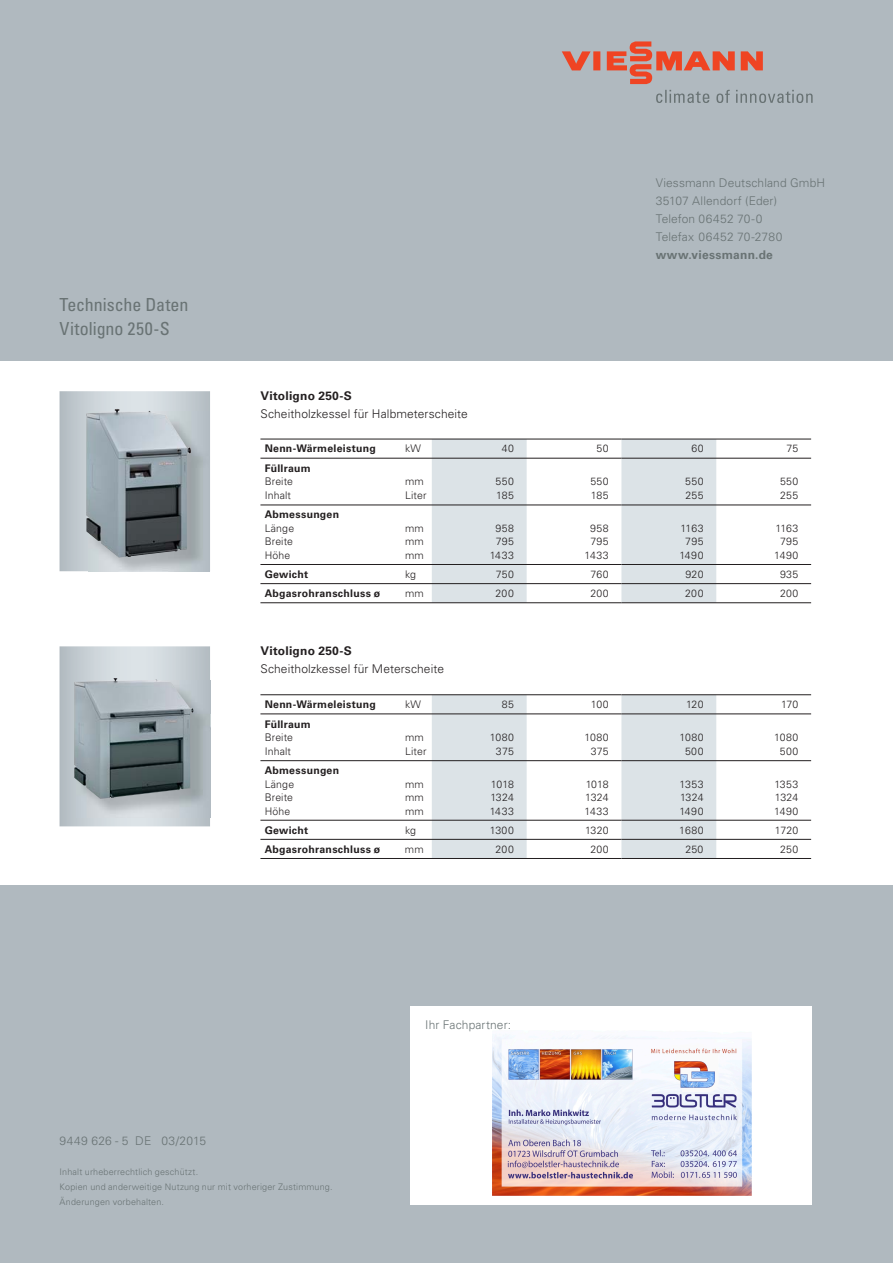
<style>
.page{position:relative;width:893px;height:1263px;background:#b0b9bf}
.page>*{position:absolute;margin:0;border:0;box-sizing:border-box;transform-origin:0 0}
.t1{font:condensed 18px/24px "Univers LTCYR 57";color:#697374}
.t2{font:300 12px/18px "Univers LTCYR 45";letter-spacing:.01em;color:#697374}
.t3{font:300 12px "Univers LTCYR 45";letter-spacing:.01em;color:#231f20}
.t4{font:700 12px "Univers LTCYR 65";letter-spacing:.02em;color:#231f20}
.t5{font:700 12px "Univers LTCYR 65";letter-spacing:.025em;color:#697374}
.t6{font:300 10.5px/13.5px "Univers LTCYR 45";letter-spacing:.02em;color:#231f20}
.t7{font:700 10.5px "Univers LTCYR 65";letter-spacing:.025em;color:#231f20}
.t8{font:300 10.5px/13.5px "Univers LTCYR 45";letter-spacing:.045em;color:#231f20;text-align:center}
.t9{font:300 9px/15px "Univers LTCYR 45";letter-spacing:.02em;color:#697374}
</style>
<div class="page">
<div style="left:0;top:361px;width:893px;height:523px;background:#fff"></div>
<svg style="left:60px;top:391px;width:150px;height:180px;background:#c2cad0"></svg>
<img style="left:88px;top:411px;width:122px;height:160px">
<img style="left:86px;top:409px;width:105px;height:148px">
<svg style="left:60px;top:646px;width:150px;height:180px;background:#c7ced3"></svg>
<img style="left:210px;top:680px;width:1px;height:137px">
<img style="left:76px;top:680px;width:134px;height:137px">
<img style="left:74px;top:678px;width:119px;height:121px">
<div style="left:411px;top:1007px;width:401px;height:198px;background:#fff"></div>
<svg style="left:432px;top:440px;width:284px;height:162px;fill:#dce3e7"></svg>
<hr style="left:260px;top:439px;width:361px;height:1px;background:#231f20">
<hr style="left:621px;top:439px;width:190px;height:1px;background:#231f20">
<hr style="left:260px;top:458px;width:361px;height:1px;background:#231f20">
<hr style="left:621px;top:458px;width:190px;height:1px;background:#231f20">
<hr style="left:260px;top:505px;width:361px;height:1px;background:#231f20">
<hr style="left:621px;top:505px;width:190px;height:1px;background:#231f20">
<hr style="left:260px;top:564px;width:361px;height:1px;background:#231f20">
<hr style="left:621px;top:564px;width:190px;height:1px;background:#231f20">
<hr style="left:260px;top:583px;width:361px;height:1px;background:#231f20">
<hr style="left:621px;top:583px;width:190px;height:1px;background:#231f20">
<hr style="left:260px;top:602px;width:361px;height:1px;background:#231f20">
<hr style="left:621px;top:602px;width:190px;height:1px;background:#231f20">
<svg style="left:432px;top:695px;width:284px;height:163px;fill:#dce3e7"></svg>
<hr style="left:260px;top:694px;width:361px;height:1px;background:#231f20">
<hr style="left:621px;top:694px;width:190px;height:1px;background:#231f20">
<hr style="left:260px;top:714px;width:361px;height:1px;background:#231f20">
<hr style="left:621px;top:714px;width:190px;height:1px;background:#231f20">
<hr style="left:260px;top:760px;width:361px;height:1px;background:#231f20">
<hr style="left:621px;top:760px;width:190px;height:1px;background:#231f20">
<hr style="left:260px;top:820px;width:361px;height:1px;background:#231f20">
<hr style="left:621px;top:820px;width:190px;height:1px;background:#231f20">
<hr style="left:260px;top:839px;width:361px;height:1px;background:#231f20">
<hr style="left:621px;top:839px;width:190px;height:1px;background:#231f20">
<hr style="left:260px;top:858px;width:361px;height:1px;background:#231f20">
<hr style="left:621px;top:858px;width:190px;height:1px;background:#231f20">
<svg style="left:656px;top:90px;width:157px;height:13px"></svg>
<svg style="left:562px;top:41px;width:201px;height:43px"></svg>
<img style="left:492px;top:1034px;width:260px;height:161px">
<h1 class="t1" style="left:60px;top:294px;width:130px">Technische Daten<br>Vitoligno 250-S</h1>
<p class="t4" style="left:260px;top:391px;width:93px">Vitoligno 250-S</p>
<p class="t3" style="left:260px;top:409px;width:209px">Scheitholzkessel für Halbmeterscheite</p>
<p class="t2" style="left:656px;top:175px;width:171px">Viessmann Deutschland GmbH<br>35107 Allendorf (Eder)<br>Telefon 06452 70-0<br>Telefax 06452 70-2780</p>
<p class="t5" style="left:656px;top:251px;width:119px">www.viessmann.de</p>
<p class="t7" style="left:265px;top:445px;width:113px">Nenn-Wärmeleistung</p>
<p class="t6" style="left:405px;top:443px;width:18px">kW</p>
<p class="t6" style="left:502px;top:443px;width:14px">40</p>
<p class="t6" style="left:597px;top:443px;width:14px">50</p>
<p class="t6" style="left:691px;top:443px;width:14px">60</p>
<p class="t6" style="left:786px;top:443px;width:13px">75</p>
<p class="t7" style="left:265px;top:464px;width:48px">Füllraum</p>
<p class="t6" style="left:265px;top:476px;width:30px">Breite<br>Inhalt</p>
<p class="t6" style="left:405px;top:476px;width:23px">mm<br>Liter</p>
<p class="t6" style="left:496px;top:476px;width:20px">550<br>185</p>
<p class="t6" style="left:590px;top:476px;width:20px">550<br>185</p>
<p class="t6" style="left:685px;top:476px;width:20px">550<br>255</p>
<p class="t6" style="left:780px;top:476px;width:20px">550<br>255</p>
<p class="t7" style="left:265px;top:511px;width:76px">Abmessungen</p>
<p class="t6" style="left:265px;top:522px;width:31px;text-align:justify">Länge Breite Höhe</p>
<p class="t6" style="left:405px;top:522px;width:20px;text-align:justify">mm mm mm</p>
<p class="t8" style="left:490px;top:522px;width:26px">958<br>795<br>1433</p>
<p class="t8" style="left:585px;top:522px;width:26px">958<br>795<br>1433</p>
<p class="t6" style="left:679px;top:522px;width:26px;text-align:center">1163<br>795<br>1490</p>
<p class="t6" style="left:774px;top:522px;width:26px;text-align:center">1163<br>795<br>1490</p>
<p class="t7" style="left:265px;top:570px;width:45px">Gewicht</p>
<p class="t6" style="left:405px;top:569px;width:12px">kg</p>
<p class="t6" style="left:496px;top:569px;width:20px">750</p>
<p class="t6" style="left:591px;top:569px;width:20px">760</p>
<p class="t6" style="left:685px;top:569px;width:20px">920</p>
<p class="t6" style="left:780px;top:569px;width:20px">935</p>
<p class="t7" style="left:265px;top:590px;width:117px">Abgasrohranschluss ø</p>
<p class="t6" style="left:405px;top:588px;width:20px">mm</p>
<p class="t6" style="left:496px;top:588px;width:20px">200</p>
<p class="t6" style="left:590px;top:588px;width:20px">200</p>
<p class="t6" style="left:685px;top:588px;width:20px">200</p>
<p class="t6" style="left:780px;top:588px;width:20px">200</p>
<p class="t4" style="left:260px;top:646px;width:93px">Vitoligno 250-S</p>
<p class="t3" style="left:260px;top:664px;width:185px">Scheitholzkessel für Meterscheite</p>
<p class="t7" style="left:265px;top:701px;width:113px">Nenn-Wärmeleistung</p>
<p class="t6" style="left:405px;top:699px;width:18px">kW</p>
<p class="t6" style="left:502px;top:699px;width:14px">85</p>
<p class="t6" style="left:591px;top:699px;width:19px">100</p>
<p class="t6" style="left:686px;top:699px;width:19px">120</p>
<p class="t6" style="left:781px;top:699px;width:19px">170</p>
<p class="t7" style="left:265px;top:720px;width:48px">Füllraum</p>
<p class="t6" style="left:265px;top:732px;width:30px">Breite<br>Inhalt</p>
<p class="t6" style="left:405px;top:732px;width:23px">mm<br>Liter</p>
<p class="t6" style="left:490px;top:732px;width:26px;text-align:center">1080<br>375</p>
<p class="t6" style="left:584px;top:732px;width:26px;text-align:center">1080<br>375</p>
<p class="t6" style="left:679px;top:732px;width:26px;text-align:center">1080<br>500</p>
<p class="t6" style="left:774px;top:732px;width:26px;text-align:center">1080<br>500</p>
<p class="t7" style="left:265px;top:766px;width:76px">Abmessungen</p>
<p class="t6" style="left:265px;top:778px;width:31px;text-align:justify">Länge Breite Höhe</p>
<p class="t6" style="left:405px;top:778px;width:20px;text-align:justify">mm mm mm</p>
<p class="t6" style="left:490px;top:778px;width:26px;text-align:justify">1018<br>1324<br>1433</p>
<p class="t6" style="left:585px;top:778px;width:26px;text-align:justify">1018<br>1324<br>1433</p>
<p class="t6" style="left:679px;top:778px;width:26px;text-align:justify">1353<br>1324<br>1490</p>
<p class="t6" style="left:774px;top:778px;width:26px;text-align:justify">1353<br>1324<br>1490</p>
<p class="t7" style="left:265px;top:826px;width:45px">Gewicht</p>
<p class="t6" style="left:405px;top:824px;width:12px">kg</p>
<p class="t6" style="left:490px;top:824px;width:26px">1300</p>
<p class="t6" style="left:585px;top:824px;width:25px">1320</p>
<p class="t6" style="left:679px;top:824px;width:26px">1680</p>
<p class="t6" style="left:775px;top:824px;width:25px">1720</p>
<p class="t7" style="left:265px;top:845px;width:117px">Abgasrohranschluss ø</p>
<p class="t6" style="left:405px;top:843px;width:20px">mm</p>
<p class="t6" style="left:496px;top:843px;width:20px">200</p>
<p class="t6" style="left:590px;top:843px;width:20px">200</p>
<p class="t6" style="left:685px;top:843px;width:20px">250</p>
<p class="t6" style="left:780px;top:843px;width:20px">250</p>
<p class="t2" style="left:425px;top:1017px;width:87px">Ihr Fachpartner:</p>
<p class="t2" style="left:60px;top:1133px;width:148px">9449 626 - 5 DE 03/2015</p>
<p class="t9" style="left:60px;top:1165px;width:275px">Inhalt urheberrechtlich geschützt.<br>Kopien und anderweitige Nutzung nur mit vorheriger Zustimmung.<br>Änderungen vorbehalten.</p>
</div>
